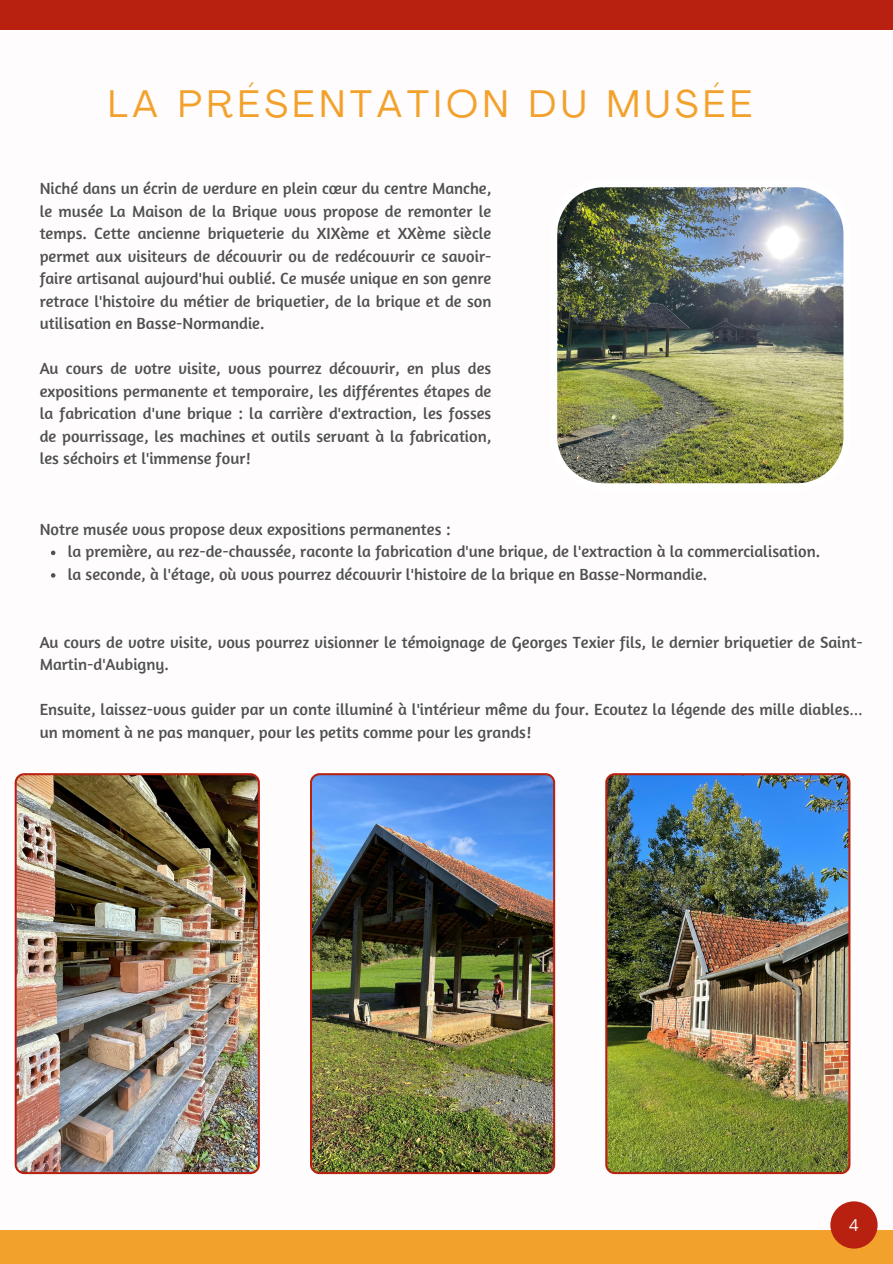
<style>
.page{position:relative;width:893px;height:1264px;background:#fff}
.page>*{position:absolute;margin:0;border:0;box-sizing:border-box;transform-origin:0 0}
.t1{font:37.95px "Agrandir";letter-spacing:.13em;color:#f2a22c}
.t2{font:16.5px/22.5px "Amaranth";color:#4f5051;text-align:justify}
.t3{font:16.5px "Open Sans";color:#fffcfd}
.s1{font-family:"Noto Sans Gurmukhi"}
</style>
<div class="page">
<div style="left:0;top:0;width:892px;height:30px;background:#b82010"></div>
<div style="left:0;top:1230px;width:892px;height:33px;background:#f2a22c"></div>
<img style="left:15px;top:773px;width:245px;height:401px">
<img style="left:310px;top:773px;width:245px;height:401px">
<img style="left:605px;top:773px;width:245px;height:401px">
<img style="left:557px;top:187px;width:287px;height:297px">
<svg style="left:51px;top:550px;width:4px;height:5px"></svg>
<svg style="left:51px;top:573px;width:4px;height:4px"></svg>
<div style="left:830px;top:1201px;width:47px;height:47px;background:#b82010;border-radius:50%"></div>
<p class="t1" style="left:108px;top:89px;width:645px">LA PRÉSENTATION DU MUSÉE</p>
<p class="t2" style="left:40px;top:177px;width:453px">Niché dans un écrin de verdure en plein cœur du centre Manche, le musée La Maison de la Brique vous propose de remonter le temps. Cette ancienne briqueterie du XIXème et XXème siècle permet aux visiteurs de découvrir ou de redécouvrir ce savoir&shy;faire artisanal aujourd'hui oublié. Ce musée unique en son genre retrace l'histoire du métier de briquetier, de la brique et de son utilisation en Basse-Normandie.</p>
<p class="t2" style="left:40px;top:357px;width:453px">Au cours de votre visite, vous pourrez découvrir, en plus des expositions permanente et temporaire, les différentes étapes de la fabrication d'une brique : la carrière d'extraction, les fosses de pourrissage, les machines et outils servant à la fabrication, les séchoirs et l'immense four!</p>
<p class="t2" style="left:40px;top:517px;width:412px">Notre musée vous propose deux expositions permanentes :</p>
<p class="t2" style="left:68px;top:540px;width:753px">la première, au rez-de-chaussée, raconte la fabrication d'une brique, de l'extraction à la commercialisation.</p>
<p class="t2" style="left:68px;top:562px;width:641px">la seconde, à l'étage, où vous pourrez découvrir l'histoire de la brique en Basse-Normandie.</p>
<p class="t2" style="left:40px;top:630px;width:824px">Au cours de votre visite, vous pourrez visionner le témoignage de Georges Texier fils, le dernier briquetier de Saint-<br>Martin-d'Aubigny.</p>
<p class="t2" style="left:40px;top:697px;width:824px">Ensuite, laissez-vous guider par un conte illuminé à l'intérieur même du four. Ecoutez la légende des mille diables<span class="s1">… </span>un moment à ne pas manquer, pour les petits comme pour les grands!</p>
<p class="t3" style="left:849px;top:1212px;width:11px">4</p>
</div>
